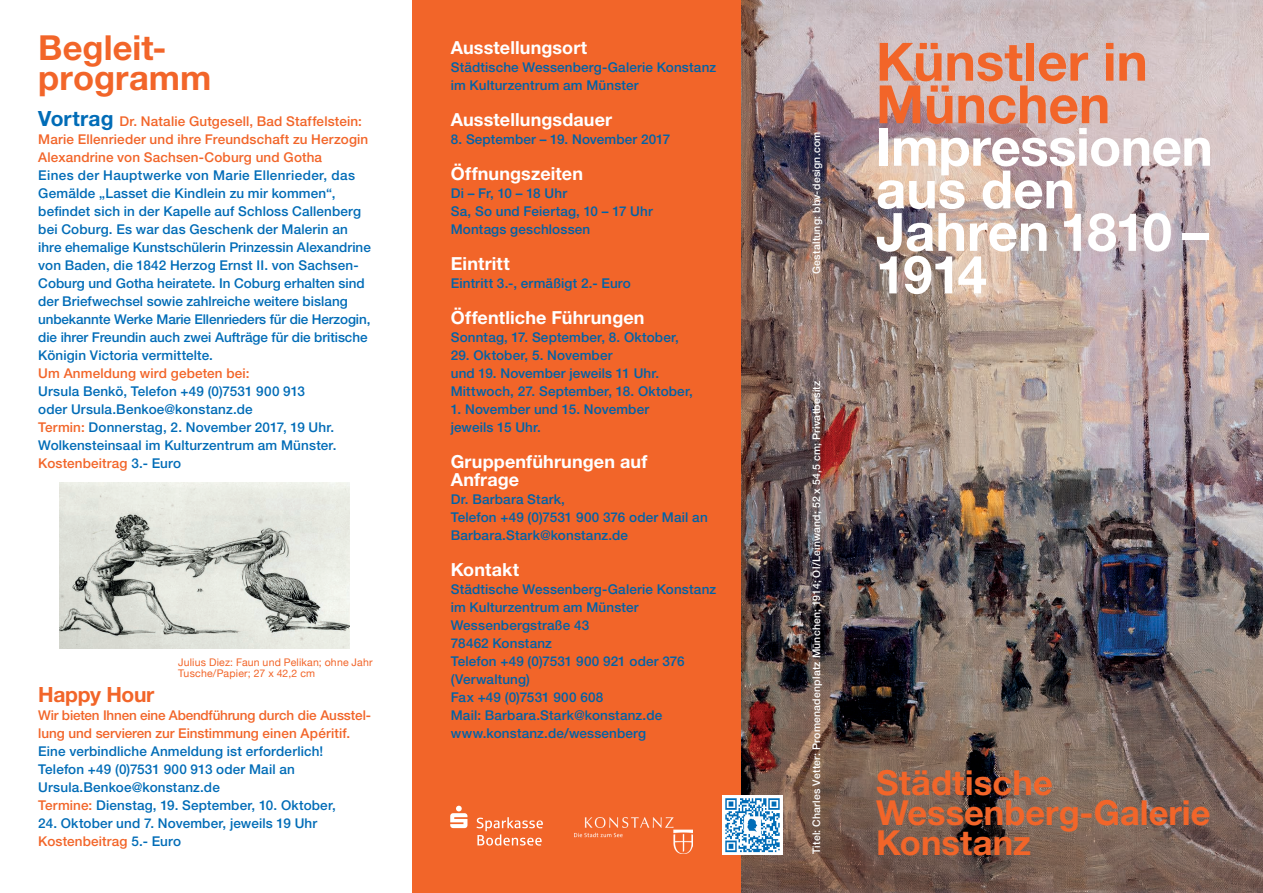
<style>
.page{position:relative;width:1263px;height:893px;background:#fff}
.page>*{position:absolute;margin:0;border:0;box-sizing:border-box;transform-origin:0 0}
.t1{font:700 52.8px/42.6px "Helvetica Neue";letter-spacing:-.01em;color:#fff}
.t2{font:700 52.8px/42.6px "Helvetica Neue";color:#f26529}
.t3{font:700 34.5px/30px "Helvetica Neue";color:#f26529}
.t4{font:700 21px "Helvetica Neue";letter-spacing:-.015em;color:#f26529}
.t5{font:700 18px/18px "Helvetica Neue";letter-spacing:.005em;color:#fff}
.t6{font:500 13.5px/18px "Helvetica Neue";letter-spacing:.01em;color:#006cb7}
.t7{font:500 13.5px/18px "Helvetica Neue";letter-spacing:.01em;color:#0062a7}
.t8{font:500 13.5px/18px "Helvetica Neue";letter-spacing:.01em;color:#f26529}
.t9{font:500 10.5px "Helvetica Neue";letter-spacing:.02em;color:#fff}
.t10{font:10.5px/10.5px "Helvetica Neue";letter-spacing:.02em;color:#f26529}
.s1{font-weight:700;font-size:21px;color:#006cb7}
.s2{color:#f26529}
</style>
<div class="page">
<img style="left:741px;top:0;width:522px;height:893px">
<div style="left:412px;top:0;width:329px;height:893px;background:#f26529"></div>
<svg style="left:450px;top:806px;width:17px;height:22px"></svg>
<svg style="left:476px;top:817px;width:67px;height:29px"></svg>
<img style="left:574px;top:817px;width:118px;height:37px">
<img style="left:60px;top:483px;width:290px;height:165px">
<img style="left:723px;top:795px;width:59px;height:60px">
<h2 class="t3" style="left:38px;top:32px;width:175px">Begleit&shy;programm</h2>
<p class="t8" style="left:38px;top:112px;width:331px"><span class="s1">Vortrag</span> Dr. Natalie Gutgesell, Bad Staffelstein:<br>Marie Ellenrieder und ihre Freundschaft zu Herzogin<br>Alexandrine von Sachsen-Coburg und Gotha</p>
<p class="t6" style="left:38px;top:166px;width:334px">Eines der Hauptwerke von Marie Ellenrieder, das Gemälde „Lasset die Kindlein zu mir kommen“, befindet sich in der Kapelle auf Schloss Callenberg bei Coburg. Es war das Geschenk der Malerin an ihre ehemalige Kunstschülerin Prinzessin Alexandrine von Baden, die 1842 Herzog Ernst II. von Sachsen-Coburg und Gotha heiratete. In Coburg erhalten sind der Briefwechsel sowie zahlreiche weitere bislang unbekannte Werke Marie Ellenrieders für die Herzogin, die ihrer Freundin auch zwei Aufträge für die britische Königin Victoria vermittelte.</p>
<p class="t8" style="left:38px;top:364px;width:213px">Um Anmeldung wird gebeten bei:</p>
<p class="t6" style="left:38px;top:382px;width:300px">Ursula Benkö, Telefon +49 (0)7531 900 913 oder Ursula.Benkoe@konstanz.de<br><span class="s2">Termin:</span> Donnerstag, 2. November 2017, 19 Uhr.<br>Wolkensteinsaal im Kulturzentrum am Münster.<br><span class="s2">Kostenbeitrag</span> 3.- Euro</p>
<p class="t10" style="left:178px;top:658px;width:196px">Julius Diez: Faun und Pelikan; ohne Jahr<br>Tusche/Papier; 27 x 42,2 cm</p>
<h3 class="t4" style="left:38px;top:682px;width:118px">Happy Hour</h3>
<p class="t8" style="left:38px;top:706px;width:334px">Wir bieten Ihnen eine Abendführung durch die Ausstel&shy;lung und servieren zur Einstimmung einen Apéritif.</p>
<p class="t6" style="left:38px;top:742px;width:299px">Eine verbindliche Anmeldung ist erforderlich!<br>Telefon +49 (0)7531 900 913 oder Mail an Ursula.Benkoe@konstanz.de<br><span class="s2">Termine:</span> Dienstag, 19. September, 10. Oktober,</p>
<p class="t6" style="left:38px;top:814px;width:280px">24. Oktober und 7. November, jeweils 19 Uhr<br><span class="s2">Kostenbeitrag</span> 5.- Euro</p>
<h3 class="t5" style="left:451px;top:38px;width:138px">Ausstellungsort</h3>
<p class="t7" style="left:451px;top:58px;width:267px">Städtische Wessenberg-Galerie Konstanz im Kulturzentrum am Münster</p>
<h3 class="t5" style="left:451px;top:110px;width:163px">Ausstellungsdauer</h3>
<p class="t7" style="left:451px;top:130px;width:221px">8. September – 19. November 2017</p>
<h3 class="t5" style="left:451px;top:164px;width:134px">Öffnungszeiten</h3>
<p class="t7" style="left:451px;top:184px;width:204px">Di – Fr, 10 – 18 Uhr<br>Sa, So und Feiertag, 10 – 17 Uhr<br>Montags geschlossen</p>
<h3 class="t5" style="left:451px;top:254px;width:61px">Eintritt</h3>
<p class="t7" style="left:451px;top:274px;width:182px">Eintritt 3.-, ermäßigt 2.- Euro</p>
<h3 class="t5" style="left:451px;top:308px;width:195px">Öffentliche Führungen</h3>
<p class="t7" style="left:451px;top:328px;width:230px">Sonntag, 17. September, 8. Oktober,</p>
<p class="t7" style="left:451px;top:346px;width:244px">29. Oktober, 5. November<br>und 19. November jeweils 11 Uhr.<br>Mittwoch, 27. September, 18. Oktober,</p>
<p class="t7" style="left:451px;top:400px;width:200px">1. November und 15. November jeweils 15 Uhr.</p>
<h3 class="t5" style="left:451px;top:452px;width:198px">Gruppenführungen auf<br>Anfrage</h3>
<p class="t7" style="left:451px;top:490px;width:258px">Dr. Barbara Stark,<br>Telefon +49 (0)7531 900 376 oder Mail an<br>Barbara.Stark@konstanz.de</p>
<h3 class="t5" style="left:451px;top:560px;width:70px">Kontakt</h3>
<p class="t7" style="left:451px;top:580px;width:267px">Städtische Wessenberg-Galerie Konstanz im Kulturzentrum am Münster<br>Wessenbergstraße 43<br>78462 Konstanz<br>Telefon +49 (0)7531 900 921 oder 376 (Verwaltung)<br>Fax +49 (0)7531 900 608<br>Mail: Barbara.Stark@konstanz.de www.konstanz.de/wessenberg</p>
<p class="t9" style="left:810px;top:274px;width:144px;rotate:-90deg">Gestaltung: bbv-design.com</p>
<p class="t9" style="left:810px;top:854px;width:475px;rotate:-90deg">Titel: Charles Vetter: Promenadenplatz München; 1914; Öl/Leinwand; 52 x 54,5 cm; Privatbesitz</p>
<h1 class="t2" style="left:876px;top:39px;width:273px">Künstler in<br>München</h1>
<h1 class="t1" style="left:876px;top:124px;width:338px">Impressionen aus den<br>Jahren 1810 –<br>1914</h1>
<h2 class="t3" style="left:876px;top:767px;width:336px">Städtische<br>Wessenberg-Galerie<br>Konstanz</h2>
</div>
